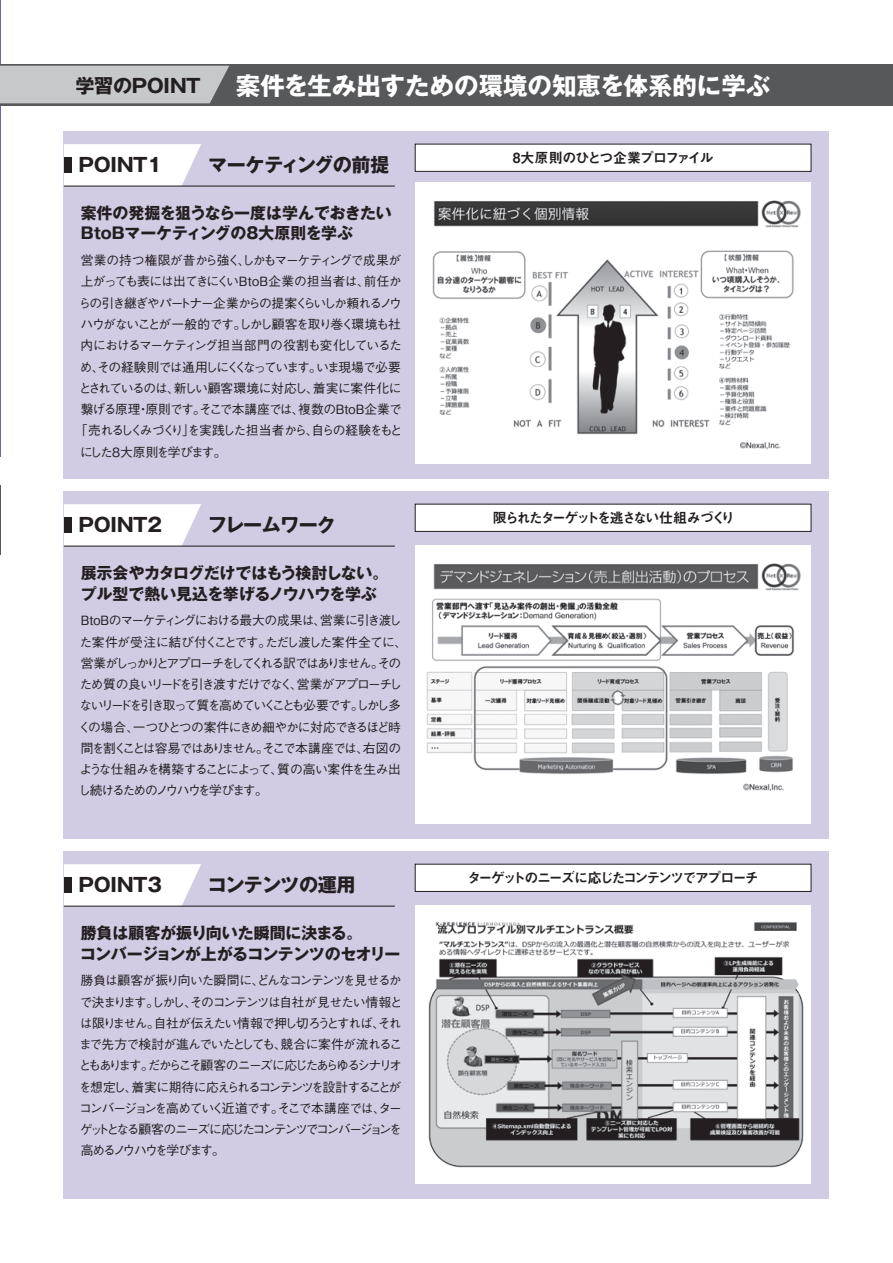
<style>
.page{position:relative;width:893px;height:1263px;background:#fff}
.page>*{position:absolute;margin:0;border:0;box-sizing:border-box;transform-origin:0 0}
.t1{font:700 24.45px "Gothic MB101 Pro";color:#fff}
.t2{font:700 19.2px "Gothic MB101 Pro";letter-spacing:-.055em;color:#231f20}
.t3{font:700 19.2px "Gothic MB101 Pro";letter-spacing:-.03em;color:#231f20}
.t4{font:700 19.2px "Gothic MB101 Pro";letter-spacing:-.02em;color:#231f20}
.t5{font:700 15.9px/20.2px "Gothic MB101 Pro";letter-spacing:-.01em;color:#231f20}
.t6{font:14.1px "Midashi Go Pro MB31";letter-spacing:-.15em;color:#231f20}
.t7{font:14.1px "Midashi Go Pro MB31";letter-spacing:-.13em;color:#231f20}
.t8{font:14.1px "Midashi Go Pro MB31";letter-spacing:-.055em;color:#231f20}
.t9{font:500 12.75px/21.3px "Gothic BBB Pro";letter-spacing:-.105em;color:#231f20}
.t10{font:500 12.75px/21.3px "Gothic BBB Pro";letter-spacing:-.135em;color:#231f20}
.t11{font:500 12.75px/21.3px "Gothic BBB Pro";letter-spacing:-.16em;color:#231f20}
.t12{font:500 12.75px/21.3px "Gothic BBB Pro";letter-spacing:-.075em;color:#231f20}
.t13{font:500 12.75px/21.3px "Gothic BBB Pro";letter-spacing:-.125em;color:#231f20}
.t14{font:500 12.75px/21.3px "Gothic BBB Pro";letter-spacing:-.06em;color:#231f20}
.t15{font:500 12.75px/21.3px "Gothic BBB Pro";letter-spacing:-.15em;color:#231f20}
.t16{font:500 12.75px "Gothic BBB Pro";letter-spacing:-.065em;color:#231f20}
.t17{font:500 12.75px "Gothic BBB Pro";letter-spacing:-.085em;color:#231f20}
.t18{font:500 12.75px/21.3px "Gothic BBB Pro";letter-spacing:-.145em;color:#231f20}
.t19{font:500 12.75px/21.3px "Gothic BBB Pro";letter-spacing:-.08em;color:#231f20}
.t20{font:500 12.75px "Gothic BBB Pro";letter-spacing:-.02em;color:#231f20}
.t21{font:500 12.75px/21.3px "Gothic BBB Pro";letter-spacing:-.07em;color:#231f20}
.t22{font:500 12.75px "Gothic BBB Pro";letter-spacing:-.045em;color:#231f20}
.t23{font:500 12.75px "Gothic BBB Pro";letter-spacing:-.025em;color:#231f20}
</style>
<div class="page">
<div style="left:0;top:64px;width:893px;height:41px;background:#57585a"></div>
<div style="left:0;top:66px;width:229px;height:37px;background:#c7c8ca"></div>
<div style="left:64px;top:131px;width:765px;height:348px;background:#d1cbe4"></div>
<svg style="left:64px;top:144px;width:137px;height:42px;background:#f8f8fa"></svg>
<hr style="left:64px;top:186px;width:331px;height:1px;background:#231f20">
<div style="left:64px;top:157px;width:8px;height:15px;background:#231f20"></div>
<div style="left:415px;top:144px;width:396px;height:27px;background:#fff"></div>
<div style="left:415px;top:144px;width:396px;height:28px;border:1px solid #231f20"></div>
<div style="left:415px;top:182px;width:396px;height:282px;background:#fff"></div>
<div style="left:64px;top:851px;width:765px;height:348px;background:#d1cbe4"></div>
<svg style="left:64px;top:864px;width:137px;height:42px;background:#f9f8fa"></svg>
<hr style="left:64px;top:906px;width:331px;height:1px;background:#231f20">
<div style="left:64px;top:877px;width:8px;height:15px;background:#231f20"></div>
<div style="left:64px;top:491px;width:765px;height:348px;background:#d1cbe4"></div>
<svg style="left:64px;top:504px;width:137px;height:42px;background:#f9f8fa"></svg>
<hr style="left:64px;top:546px;width:331px;height:1px;background:#231f20">
<div style="left:64px;top:517px;width:8px;height:15px;background:#231f20"></div>
<div style="left:415px;top:504px;width:396px;height:27px;background:#fff"></div>
<div style="left:415px;top:504px;width:396px;height:28px;border:1px solid #231f20"></div>
<div style="left:415px;top:906px;width:396px;height:278px;background:#fff"></div>
<div style="left:415px;top:864px;width:396px;height:27px;background:#fff"></div>
<div style="left:415px;top:864px;width:396px;height:28px;border:1px solid #231f20"></div>
<div style="left:415px;top:546px;width:396px;height:278px;background:#fff"></div>
<img style="left:432px;top:200px;width:369px;height:250px">
<img style="left:426px;top:563px;width:375px;height:228px">
<img style="left:428px;top:921px;width:376px;height:247px">
<p class="t4" style="left:76px;top:69px;width:127px">学習のPOINT</p>
<p class="t1" style="left:236px;top:65px;width:536px">案件を生み出すための環境の知恵を体系的に学ぶ</p>
<p class="t3" style="left:208px;top:149px;width:183px">マーケティングの前提</p>
<p class="t2" style="left:77px;top:149px;width:86px">ＰＯＩＮＴ1</p>
<p class="t5" style="left:81px;top:201px;width:313px">案件の発掘を狙うなら一度は学んでおきたい<br>BtoBマーケティングの8大原則を学ぶ</p>
<p class="t16" style="left:81px;top:250px;width:322px">営業の持つ権限が昔から強くしかもマーケティングで成果が</p>
<p class="t9" style="left:238px;top:248px;width:14px">、</p>
<p class="t9" style="left:364px;top:269px;width:39px">前任か</p>
<p class="t9" style="left:79px;top:269px;width:325px">上がっても表には出てきにくいBtoB企業の担当者は、<br>らの引き継ぎやパートナー企業からの提案くらいしか頼れるノウハウがないことが一般的ですしかし顧客を取り巻く環境も社</p>
<p class="t9" style="left:234px;top:312px;width:14px">。</p>
<p class="t17" style="left:81px;top:335px;width:323px">内におけるマーケティング担当部門の役割も変化しているた</p>
<p class="t14" style="left:316px;top:354px;width:86px">いま現場で必要</p>
<p class="t9" style="left:80px;top:354px;width:244px">めその経験則では通用しにくくなっています。</p>
<p class="t9" style="left:92px;top:354px;width:14px">、</p>
<p class="t20" style="left:174px;top:378px;width:229px">新しい顧客環境に対応し着実に案件化に</p>
<p class="t9" style="left:306px;top:376px;width:14px">、</p>
<p class="t12" style="left:79px;top:376px;width:324px">とされているのは、<br>繋げる原理原則ですそこで本講座では複数のBtoB企業で</p>
<p class="t9" style="left:292px;top:397px;width:14px">、</p>
<p class="t9" style="left:75px;top:397px;width:329px;text-indent:62px">・<br>「売れるしくみづくりを実践した担当者から自らの経験をもと</p>
<p class="t9" style="left:306px;top:418px;width:14px">、</p>
<p class="t9" style="left:193px;top:397px;width:14px">。</p>
<p class="t9" style="left:80px;top:418px;width:148px;text-indent:102px">」<br>にした8大原則を学びます。</p>
<p class="t2" style="left:208px;top:509px;width:129px">フレームワーク</p>
<p class="t5" style="left:81px;top:561px;width:309px">展示会やカタログだけではもう検討しない。プル型で熱い見込を挙げるノウハウを学ぶ</p>
<p class="t2" style="left:77px;top:509px;width:86px">ＰＯＩＮＴ2</p>
<p class="t9" style="left:81px;top:608px;width:322px">BtoBのマーケティングにおける最大の成果は営業に引き渡し</p>
<p class="t21" style="left:265px;top:608px;width:144px;text-indent:49px">、<br>ただし渡した案件全てに、</p>
<p class="t10" style="left:80px;top:629px;width:323px">た案件が受注に結び付くことです。<br>営業がしっかりとアプローチをしてくれる訳ではありませんその</p>
<p class="t9" style="left:80px;top:651px;width:324px;text-indent:291px">。<br>ため質の良いリードを引き渡すだけでなく営業がアプローチし</p>
<p class="t10" style="left:80px;top:672px;width:323px;text-indent:210px">、<br>ないリードを引き取って質を高めていくことも必要ですしかし多</p>
<p class="t12" style="left:133px;top:693px;width:269px;text-indent:218px">。<br>一つひとつの案件にきめ細やかに対応できるほど時</p>
<p class="t9" style="left:78px;top:714px;width:62px">くの場合、</p>
<p class="t9" style="left:363px;top:736px;width:40px">右図の</p>
<p class="t13" style="left:81px;top:736px;width:290px">間を割くことは容易ではありませんそこで本講座では、</p>
<p class="t9" style="left:256px;top:736px;width:14px">。</p>
<p class="t23" style="left:277px;top:759px;width:125px">質の高い案件を生み出</p>
<p class="t13" style="left:78px;top:757px;width:207px">ような仕組みを構築することによって、し続けるためのノウハウを学びます。</p>
<p class="t2" style="left:208px;top:869px;width:149px">コンテンツの運用</p>
<p class="t2" style="left:77px;top:869px;width:86px">ＰＯＩＮＴ3</p>
<p class="t5" style="left:80px;top:921px;width:322px">勝負は顧客が振り向いた瞬間に決まる。<br>コンバージョンが上がるコンテンツのセオリー</p>
<p class="t9" style="left:81px;top:968px;width:322px">勝負は顧客が振り向いた瞬間にどんなコンテンツを見せるか</p>
<p class="t9" style="left:80px;top:968px;width:324px;text-indent:172px">、<br>で決まりますしかしそのコンテンツは自社が見せたい情報と</p>
<p class="t9" style="left:184px;top:989px;width:14px">、</p>
<p class="t19" style="left:154px;top:989px;width:249px;text-indent:-8px">。<br>自社が伝えたい情報で押し切ろうとすればそれ</p>
<p class="t9" style="left:373px;top:1011px;width:14px">、</p>
<p class="t14" style="left:79px;top:1011px;width:325px">は限りません。<br>まで先方で検討が進んでいたとしても競合に案件が流れるこ</p>
<p class="t18" style="left:148px;top:1032px;width:256px;text-indent:126px">、<br>だからこそ顧客のニーズに応じたあらゆるシナリオ</p>
<p class="t15" style="left:79px;top:1053px;width:324px">ともあります。<br>を想定し着実に期待に応えられるコンテンツを設計することが</p>
<p class="t9" style="left:125px;top:1074px;width:14px">、</p>
<p class="t22" style="left:277px;top:1098px;width:126px">そこで本講座ではター</p>
<p class="t9" style="left:373px;top:1096px;width:14px">、</p>
<p class="t11" style="left:79px;top:1096px;width:324px">コンバージョンを高めていく近道です。<br>ゲットとなる顧客のニーズに応じたコンテンツでコンバージョンを高めるノウハウを学びます。</p>
<p class="t8" style="left:513px;top:147px;width:202px">8大原則のひとつ企業プロファイル</p>
<p class="t7" style="left:493px;top:507px;width:243px">限られたターゲットを逃さない仕組みづくり</p>
<p class="t6" style="left:467px;top:867px;width:293px">ターゲットのニーズに応じたコンテンツでアプローチ</p>
</div>
